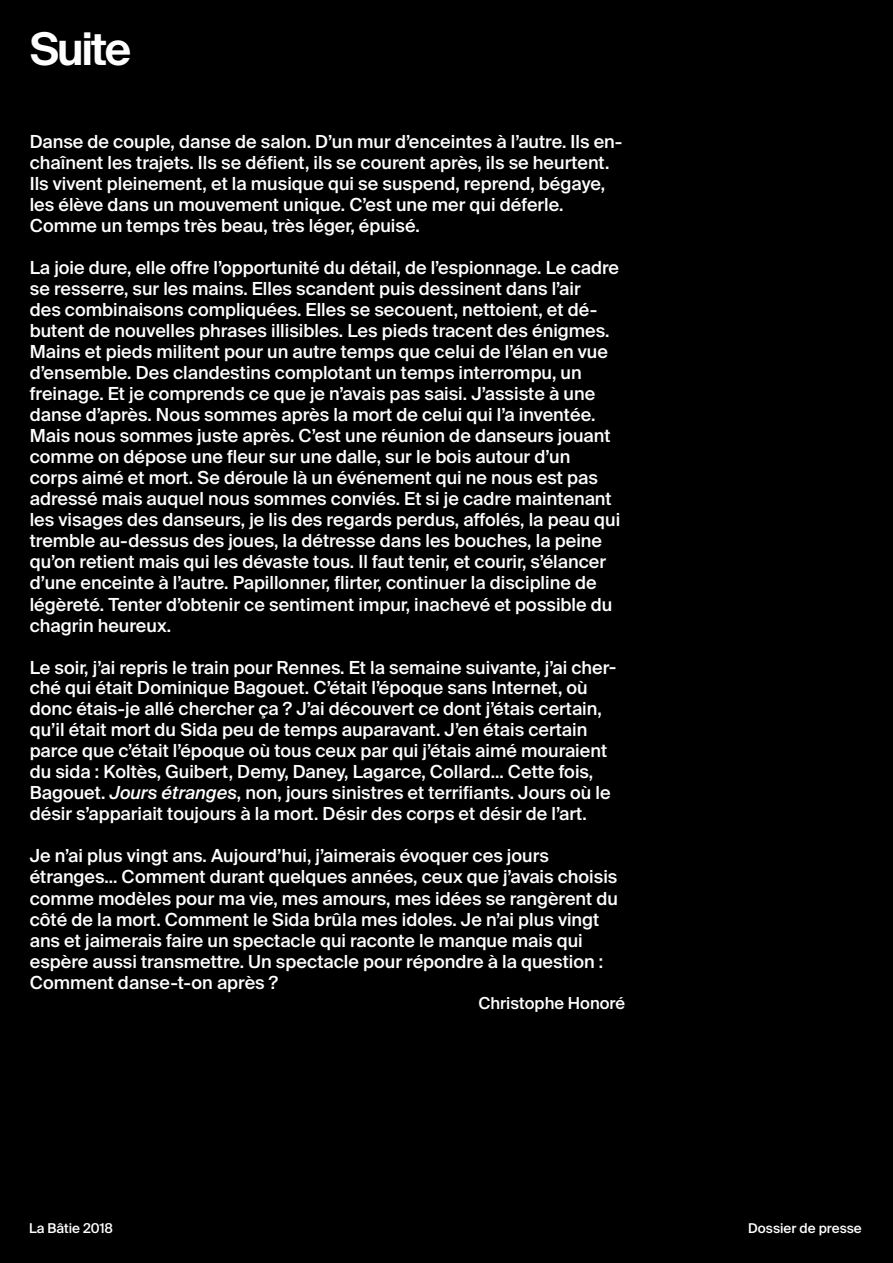
<style>
.page{position:relative;width:893px;height:1263px;background:#000}
.page>*{position:absolute;margin:0;border:0;box-sizing:border-box;transform-origin:0 0}
.t1{font:600 45px "Suisse Intl";letter-spacing:-.05em;color:#fff}
.t2{font:500 18px/21px "Suisse Intl";color:#fff}
.t3{font:500 16.5px "Suisse Intl";color:#fff}
.t4{font:500 13.5px "Suisse Intl";color:#fff}
.s1{font-style:italic}
</style>
<div class="page">
<h1 class="t1" style="left:30px;top:23px;width:103px">Suite</h1>
<p class="t2" style="left:30px;top:132px;width:594px">Danse de couple, danse de salon. D’un mur d’enceintes à l’autre. Ils en&shy;chaînent les trajets. Ils se défient, ils se courent après, ils se heurtent.<br>Ils vivent pleinement, et la musique qui se suspend, reprend, bégaye, les élève dans un mouvement unique. C’est une mer qui déferle.<br>Comme un temps très beau, très léger, épuisé.</p>
<p class="t2" style="left:30px;top:258px;width:592px">La joie dure, elle offre l’opportunité du détail, de l’espionnage. Le cadre se resserre, sur les mains. Elles scandent puis dessinent dans l’air<br>des combinaisons compliquées. Elles se secouent, nettoient, et dé&shy;butent de nouvelles phrases illisibles. Les pieds tracent des énigmes.<br>Mains et pieds militent pour un autre temps que celui de l’élan en vue d’ensemble. Des clandestins complotant un temps interrompu, un freinage. Et je comprends ce que je n’avais pas saisi. J’assiste à une danse d’après. Nous sommes après la mort de celui qui l’a inventée.<br>Mais nous sommes juste après. C’est une réunion de danseurs jouant comme on dépose une fleur sur une dalle, sur le bois autour d’un corps aimé et mort. Se déroule là un événement qui ne nous est pas adressé mais auquel nous sommes conviés. Et si je cadre maintenant les visages des danseurs, je lis des regards perdus, affolés, la peau qui tremble au-dessus des joues, la détresse dans les bouches, la peine qu’on retient mais qui les dévaste tous. Il faut tenir, et courir, s’élancer d’une enceinte à l’autre. Papillonner, flirter, continuer la discipline de légèreté. Tenter d’obtenir ce sentiment impur, inachevé et possible du chagrin heureux.</p>
<p class="t2" style="left:30px;top:657px;width:588px">Le soir, j’ai repris le train pour Rennes. Et la semaine suivante, j’ai cher&shy;ché qui était Dominique Bagouet. C’était l’époque sans Internet, où donc étais-je allé chercher ça ? J’ai découvert ce dont j’étais certain, qu’il était mort du Sida peu de temps auparavant. J’en étais certain parce que c’était l’époque où tous ceux par qui j’étais aimé mouraient du sida : Koltès, Guibert, Demy, Daney, Lagarce, Collard... Cette fois, Bagouet. <span class="s1">Jours étranges</span>, non, jours sinistres et terrifiants. Jours où le désir s’appariait toujours à la mort. Désir des corps et désir de l’art.</p>
<p class="t2" style="left:30px;top:846px;width:590px">Je n’ai plus vingt ans. Aujourd’hui, j’aimerais évoquer ces jours étranges... Comment durant quelques années, ceux que j’avais choisis comme modèles pour ma vie, mes amours, mes idées se rangèrent du côté de la mort. Comment le Sida brûla mes idoles. Je n’ai plus vingt ans et jaimerais faire un spectacle qui raconte le manque mais qui espère aussi transmettre. Un spectacle pour répondre à la question :<br>Comment danse-t-on après ?</p>
<p class="t3" style="left:478px;top:994px;width:148px">Christophe Honoré</p>
<p class="t4" style="left:29px;top:1220px;width:86px">La Bâtie 2018</p>
<p class="t4" style="left:748px;top:1220px;width:115px">Dossier de presse</p>
</div>
